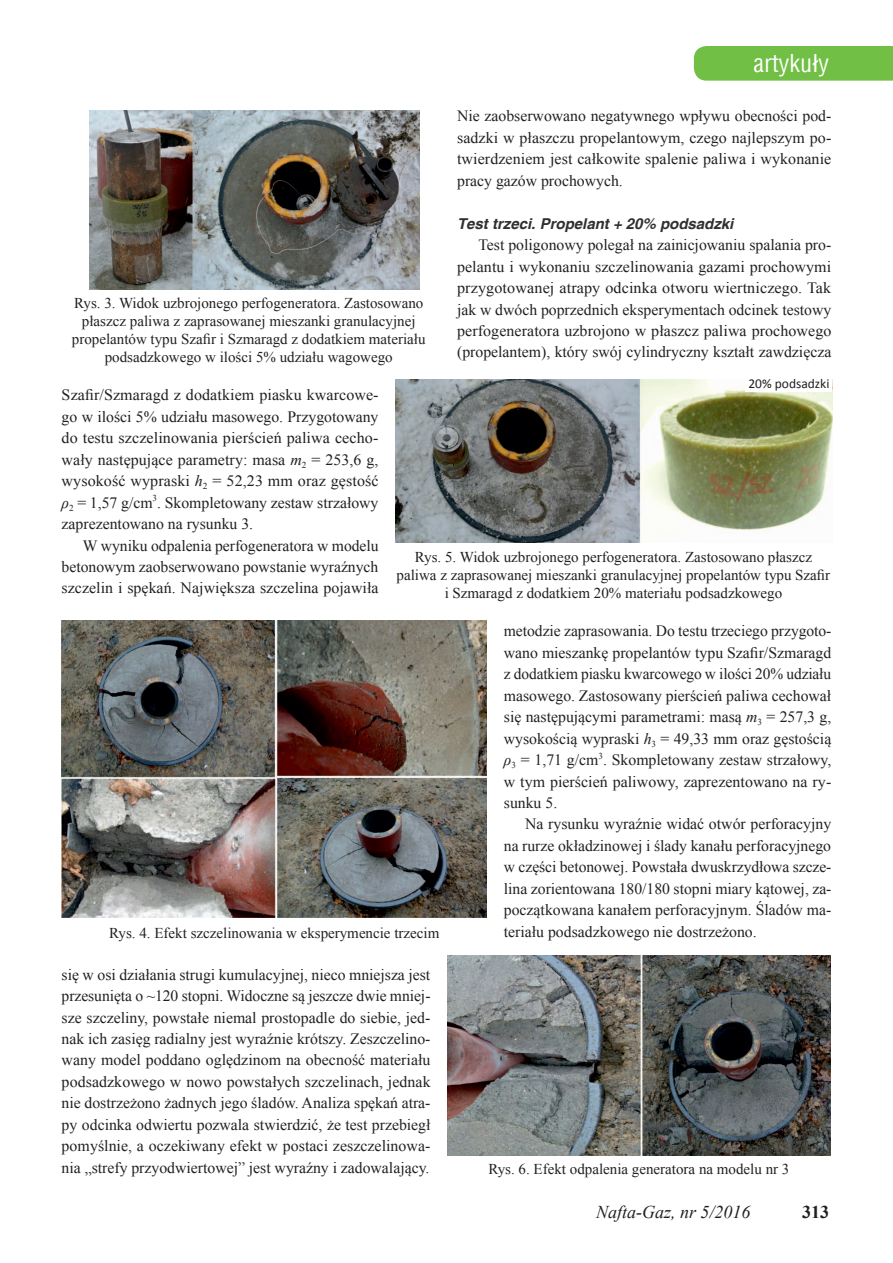
<style>
.page{position:relative;width:893px;height:1263px;background:#fff}
.page>*{position:absolute;margin:0;border:0;box-sizing:border-box;transform-origin:0 0}
.t1{font:24px "Switzerland Condensed";color:#fff}
.t2{font:italic 18px "Times New Roman";color:#231f20}
.t3{font:700 18px "Times New Roman";color:#231f20}
.t4{font:15.75px/21.5px "Times New Roman";color:#231f20;text-align:justify}
.t5{font:15px/18px "Times New Roman";color:#231f20;text-align:center}
.t6{font:italic 700 15px "Helvetica";color:#312f30}
.t7{font:13.5px "Calibri";color:#231f20}
.s1{font-style:italic}
</style>
<div class="page">
<div style="left:694px;top:46px;width:199px;height:35px;background:#71bf44"></div>
<img style="left:89px;top:111px;width:330px;height:178px">
<img style="left:62px;top:620px;width:425px;height:298px">
<img style="left:448px;top:956px;width:382px;height:199px">
<img style="left:396px;top:379px;width:436px;height:163px">
<div style="left:745px;top:378px;width:87px;height:13px;background:#fff"></div>
<p class="t5" style="left:72px;top:294px;width:355px">Rys. 3. Widok uzbrojonego perfogeneratora. Zastosowano płaszcz paliwa z zaprasowanej mieszanki granulacyjnej propelantów typu Szafir i Szmaragd z dodatkiem materiału podsadzkowego w ilości 5% udziału wagowego</p>
<h1 class="t1" style="left:754px;top:48px;width:77px">artykuły</h1>
<p class="t4" style="left:457px;top:105px;width:376px">Nie zaobserwowano negatywnego wpływu obecności pod&shy;sadzki w płaszczu propelantowym, czego najlepszym po&shy;twierdzeniem jest całkowite spalenie paliwa i wykonanie pracy gazów prochowych.</p>
<p class="t6" style="left:457px;top:214px;width:278px">Test trzeci. Propelant + 20% podsadzki</p>
<p class="t4" style="left:457px;top:234px;width:376px;text-indent:21px">Test poligonowy polegał na zainicjowaniu spalania pro&shy;pelantu i wykonaniu szczelinowania gazami prochowymi przygotowanej atrapy odcinka otworu wiertniczego. Tak jak w dwóch poprzednich eksperymentach odcinek testowy perfogeneratora uzbrojono w płaszcz paliwa prochowego (propelantem), który swój cylindryczny kształt zawdzięcza</p>
<p class="t4" style="left:62px;top:384px;width:318px">Szafir/Szmaragd z dodatkiem piasku kwarcowe&shy;go w ilości 5% udziału masowego. Przygotowany do testu szczelinowania pierścień paliwa cecho&shy;wały następujące parametry: masa <span class="s1">m</span><sub>2</sub> = 253,6 g, wysokość wypraski <span class="s1">h</span><sub>2</sub> = 52,23 mm oraz gęstość <span class="s1">ρ</span><sub>2</sub> = 1,57 g/cm<sup>3</sup>. Skompletowany zestaw strzałowy zaprezentowano na rysunku 3.</p>
<p class="t4" style="left:62px;top:534px;width:319px;text-indent:21px">W wyniku odpalenia perfogeneratora w modelu betonowym zaobserwowano powstanie wyraźnych szczelin i spękań. Największa szczelina pojawiła</p>
<p class="t7" style="left:748px;top:375px;width:83px">20% podsadzki</p>
<p class="t5" style="left:397px;top:548px;width:435px">Rys. 5. Widok uzbrojonego perfogeneratora. Zastosowano płaszcz paliwa z zaprasowanej mieszanki granulacyjnej propelantów typu Szafir i Szmaragd z dodatkiem 20% materiału podsadzkowego</p>
<p class="t5" style="left:109px;top:923px;width:332px">Rys. 4. Efekt szczelinowania w eksperymencie trzecim</p>
<p class="t4" style="left:62px;top:963px;width:371px">się w osi działania strugi kumulacyjnej, nieco mniejsza jest przesunięta o ~120 stopni. Widoczne są jeszcze dwie mniej&shy;sze szczeliny, powstałe niemal prostopadle do siebie, jed&shy;nak ich zasięg radialny jest wyraźnie krótszy. Zeszczelino&shy;wany model poddano oględzinom na obecność materiału podsadzkowego w nowo powstałych szczelinach, jednak nie dostrzeżono żadnych jego śladów. Analiza spękań atra&shy;py odcinka odwiertu pozwala stwierdzić, że test przebiegł pomyślnie, a oczekiwany efekt w postaci zeszczelinowa&shy;nia „strefy przyodwiertowej” jest wyraźny i zadowalający.</p>
<p class="t4" style="left:504px;top:620px;width:329px">metodzie zaprasowania. Do testu trzeciego przygoto&shy;wano mieszankę propelantów typu Szafir/Szmaragd z dodatkiem piasku kwarcowego w ilości 20% udziału masowego. Zastosowany pierścień paliwa cechował się następującymi parametrami: masą <span class="s1">m</span><sub>3</sub> = 257,3 g, wysokością wypraski <span class="s1">h</span><sub>3</sub> = 49,33 mm oraz gęstością <span class="s1">ρ</span><sub>3</sub> = 1,71 g/cm<sup>3</sup>. Skompletowany zestaw strzałowy, w tym pierścień paliwowy, zaprezentowano na ry&shy;sunku 5.</p>
<p class="t4" style="left:504px;top:813px;width:329px;text-indent:21px">Na rysunku wyraźnie widać otwór perforacyjny na rurze okładzinowej i ślady kanału perforacyjnego w części betonowej. Powstała dwuskrzydłowa szcze&shy;lina zorientowana 180/180 stopni miary kątowej, za&shy;początkowana kanałem perforacyjnym. Śladów ma&shy;teriału podsadzkowego nie dostrzeżono.</p>
<p class="t5" style="left:488px;top:1160px;width:303px">Rys. 6. Efekt odpalenia generatora na modelu nr 3</p>
<p class="t2" style="left:596px;top:1200px;width:156px">Nafta-Gaz, nr 5/2016</p>
<p class="t3" style="left:802px;top:1199px;width:28px">313</p>
</div>
